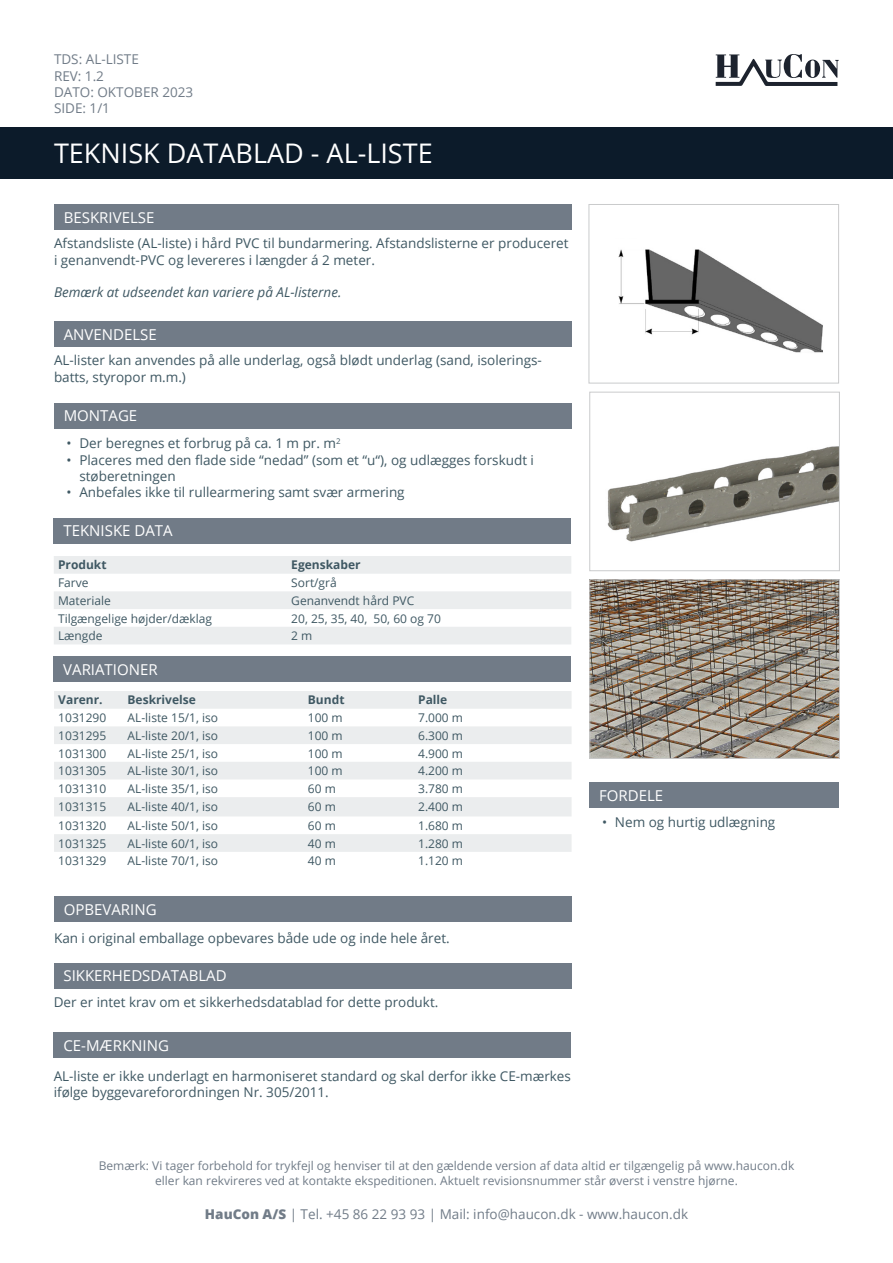
<style>
.page{position:relative;width:893px;height:1263px;background:#fff}
.page>*{position:absolute;margin:0;border:0;box-sizing:border-box;transform-origin:0 0}
.t1{font:27px "Open Sans";color:#fff}
.t2{font:15px "Open Sans";color:#fff}
.t3{font:13.5px/16.2px "Open Sans";color:#3f5863}
.t4{font:13.5px/16.2px "Open Sans";color:#717c88}
.t5{font:italic 13.5px "Open Sans";color:#3f5863}
.Produktbeskrivelse{font:12px "Open Sans";color:#3f5863}
.t6{font:12px "Open Sans";color:#717c88}
.lucida_sans{font:700 12px "Open Sans";color:#3f5863}
.s1{font-weight:800}
</style>
<div class="page">
<svg style="left:716px;top:54px;width:123px;height:32px"></svg>
<div style="left:0;top:128px;width:893px;height:51px;background:#0c1b2a"></div>
<img style="left:618px;top:249px;width:205px;height:104px">
<div style="left:589px;top:204px;width:250px;height:179px;border:1px solid #cacbcc"></div>
<div style="left:54px;top:204px;width:517px;height:26px;background:#717b87"></div>
<div style="left:54px;top:321px;width:517px;height:26px;background:#717b87"></div>
<div style="left:589px;top:782px;width:250px;height:26px;background:#717b87"></div>
<div style="left:54px;top:403px;width:517px;height:25px;background:#717b87"></div>
<div style="left:54px;top:518px;width:517px;height:25px;background:#717b87"></div>
<div style="left:54px;top:1032px;width:517px;height:26px;background:#717b87"></div>
<div style="left:54px;top:963px;width:517px;height:25px;background:#717b87"></div>
<svg style="left:54px;top:556px;width:517px;height:88px;fill:#ebedee"></svg>
<div style="left:54px;top:896px;width:517px;height:26px;background:#717b87"></div>
<img style="left:591px;top:581px;width:247px;height:176px">
<div style="left:589px;top:579px;width:251px;height:180px;border:1px solid #cacbcc"></div>
<img style="left:607px;top:446px;width:231px;height:96px">
<div style="left:589px;top:392px;width:251px;height:179px;border:1px solid #cacbcc"></div>
<svg style="left:54px;top:691px;width:518px;height:161px;fill:#ebedee"></svg>
<div style="left:53px;top:656px;width:518px;height:26px;background:#717b87"></div>
<p class="t4" style="left:54px;top:51px;width:141px">TDS: AL-LISTE<br>REV: 1.2<br>DATO: OKTOBER 2023<br>SIDE: 1/1</p>
<p class="t1" style="left:54px;top:135px;width:380px">TEKNISK DATABLAD - AL-LISTE</p>
<p class="t2" style="left:64px;top:207px;width:92px">BESKRIVELSE</p>
<p class="t3" style="left:54px;top:235px;width:516px">Afstandsliste (AL-liste) i hård PVC til bundarmering. Afstandslisterne er produceret i genanvendt-PVC og levereres i længder á 2 meter.</p>
<p class="t5" style="left:54px;top:283px;width:289px">Bemærk at udseendet kan variere på AL-listerne.</p>
<p class="t2" style="left:64px;top:324px;width:95px">ANVENDELSE</p>
<p class="t3" style="left:54px;top:352px;width:489px">AL-lister kan anvendes på alle underlag, også blødt underlag (sand, isolerings&shy;batts, styropor m.m.)</p>
<p class="t2" style="left:64px;top:406px;width:75px">MONTAGE</p>
<p class="t3" style="left:67px;top:435px;width:275px">• Der beregnes et forbrug på ca. 1 m pr. m<sup>2</sup></p>
<p class="t3" style="left:79px;top:451px;width:456px;text-indent:-13px">• Placeres med den flade side “nedad” (som et “u“), og udlægges forskudt i støberetningen</p>
<p class="t3" style="left:67px;top:484px;width:340px">• Anbefales ikke til rullearmering samt svær armering</p>
<p class="t2" style="left:63px;top:520px;width:111px">TEKNISKE DATA</p>
<p class="lucida_sans" style="left:58px;top:557px;width:50px">Produkt</p>
<p class="lucida_sans" style="left:291px;top:557px;width:71px">Egenskaber</p>
<p class="Produktbeskrivelse" style="left:58px;top:574px;width:32px">Farve</p>
<p class="Produktbeskrivelse" style="left:291px;top:574px;width:47px">Sort/grå</p>
<p class="Produktbeskrivelse" style="left:58px;top:592px;width:54px">Materiale</p>
<p class="Produktbeskrivelse" style="left:291px;top:592px;width:125px">Genanvendt hård PVC</p>
<p class="Produktbeskrivelse" style="left:58px;top:610px;width:156px">Tilgængelige højder/dæklag</p>
<p class="Produktbeskrivelse" style="left:291px;top:610px;width:151px">20, 25, 35, 40, 50, 60 og 70</p>
<p class="Produktbeskrivelse" style="left:58px;top:628px;width:46px">Længde</p>
<p class="Produktbeskrivelse" style="left:291px;top:628px;width:23px">2 m</p>
<p class="t2" style="left:63px;top:659px;width:96px">VARIATIONER</p>
<p class="lucida_sans" style="left:58px;top:692px;width:46px">Varenr.</p>
<p class="lucida_sans" style="left:128px;top:692px;width:70px">Beskrivelse</p>
<p class="lucida_sans" style="left:308px;top:692px;width:38px">Bundt</p>
<p class="lucida_sans" style="left:418px;top:692px;width:31px">Palle</p>
<p class="Produktbeskrivelse" style="left:58px;top:709px;width:50px">1031290</p>
<p class="Produktbeskrivelse" style="left:128px;top:709px;width:92px">AL-liste 15/1, iso</p>
<p class="Produktbeskrivelse" style="left:308px;top:709px;width:36px">100 m</p>
<p class="Produktbeskrivelse" style="left:418px;top:709px;width:46px">7.000 m</p>
<p class="Produktbeskrivelse" style="left:58px;top:727px;width:50px">1031295</p>
<p class="Produktbeskrivelse" style="left:128px;top:727px;width:92px">AL-liste 20/1, iso</p>
<p class="Produktbeskrivelse" style="left:308px;top:727px;width:36px">100 m</p>
<p class="Produktbeskrivelse" style="left:418px;top:727px;width:46px">6.300 m</p>
<p class="Produktbeskrivelse" style="left:58px;top:745px;width:50px">1031300</p>
<p class="Produktbeskrivelse" style="left:128px;top:745px;width:92px">AL-liste 25/1, iso</p>
<p class="Produktbeskrivelse" style="left:308px;top:745px;width:36px">100 m</p>
<p class="Produktbeskrivelse" style="left:418px;top:745px;width:46px">4.900 m</p>
<p class="Produktbeskrivelse" style="left:58px;top:763px;width:50px">1031305</p>
<p class="Produktbeskrivelse" style="left:128px;top:763px;width:92px">AL-liste 30/1, iso</p>
<p class="Produktbeskrivelse" style="left:308px;top:763px;width:36px">100 m</p>
<p class="Produktbeskrivelse" style="left:418px;top:763px;width:46px">4.200 m</p>
<p class="Produktbeskrivelse" style="left:58px;top:780px;width:50px">1031310</p>
<p class="Produktbeskrivelse" style="left:128px;top:780px;width:92px">AL-liste 35/1, iso</p>
<p class="Produktbeskrivelse" style="left:308px;top:780px;width:30px">60 m</p>
<p class="Produktbeskrivelse" style="left:418px;top:780px;width:46px">3.780 m</p>
<p class="Produktbeskrivelse" style="left:58px;top:799px;width:50px">1031315</p>
<p class="Produktbeskrivelse" style="left:128px;top:799px;width:92px">AL-liste 40/1, iso</p>
<p class="Produktbeskrivelse" style="left:308px;top:799px;width:30px">60 m</p>
<p class="Produktbeskrivelse" style="left:418px;top:799px;width:46px">2.400 m</p>
<p class="Produktbeskrivelse" style="left:58px;top:817px;width:50px">1031320</p>
<p class="Produktbeskrivelse" style="left:128px;top:817px;width:92px">AL-liste 50/1, iso</p>
<p class="Produktbeskrivelse" style="left:308px;top:817px;width:30px">60 m</p>
<p class="Produktbeskrivelse" style="left:418px;top:817px;width:46px">1.680 m</p>
<p class="Produktbeskrivelse" style="left:58px;top:835px;width:50px">1031325</p>
<p class="Produktbeskrivelse" style="left:128px;top:835px;width:92px">AL-liste 60/1, iso</p>
<p class="Produktbeskrivelse" style="left:308px;top:835px;width:30px">40 m</p>
<p class="Produktbeskrivelse" style="left:418px;top:835px;width:46px">1.280 m</p>
<p class="Produktbeskrivelse" style="left:58px;top:853px;width:50px">1031329</p>
<p class="Produktbeskrivelse" style="left:128px;top:853px;width:92px">AL-liste 70/1, iso</p>
<p class="Produktbeskrivelse" style="left:308px;top:853px;width:30px">40 m</p>
<p class="Produktbeskrivelse" style="left:418px;top:853px;width:46px">1.120 m</p>
<p class="t2" style="left:64px;top:899px;width:94px">OPBEVARING</p>
<p class="t3" style="left:54px;top:930px;width:397px">Kan i original emballage opbevares både ude og inde hele året.</p>
<p class="t2" style="left:63px;top:965px;width:165px">SIKKERHEDSDATABLAD</p>
<p class="t3" style="left:54px;top:993px;width:386px">Der er intet krav om et sikkerhedsdatablad for dette produkt.</p>
<p class="t2" style="left:63px;top:1035px;width:107px">CE-MÆRKNING</p>
<p class="t3" style="left:54px;top:1067px;width:519px">AL-liste er ikke underlagt en harmoniseret standard og skal derfor ikke CE-mærkes ifølge byggevareforordningen Nr. 305/2011.</p>
<p class="t2" style="left:599px;top:785px;width:66px">FORDELE</p>
<p class="t3" style="left:602px;top:813px;width:175px">• Nem og hurtig udlægning</p>
<p class="t6" style="left:99px;top:1157px;width:697px">Bemærk: Vi tager forbehold for trykfejl og henviser til at den gældende version af data altid er tilgængelig på www.haucon.dk</p>
<p class="t6" style="left:155px;top:1172px;width:584px">eller kan rekvireres ved at kontakte ekspeditionen. Aktuelt revisionsnummer står øverst i venstre hjørne.</p>
<p class="t4" style="left:205px;top:1206px;width:485px"><span class="s1">HauCon A/S</span> | Tel. +45 86 22 93 93 | Mail: info@haucon.dk - www.haucon.dk</p>
</div>
